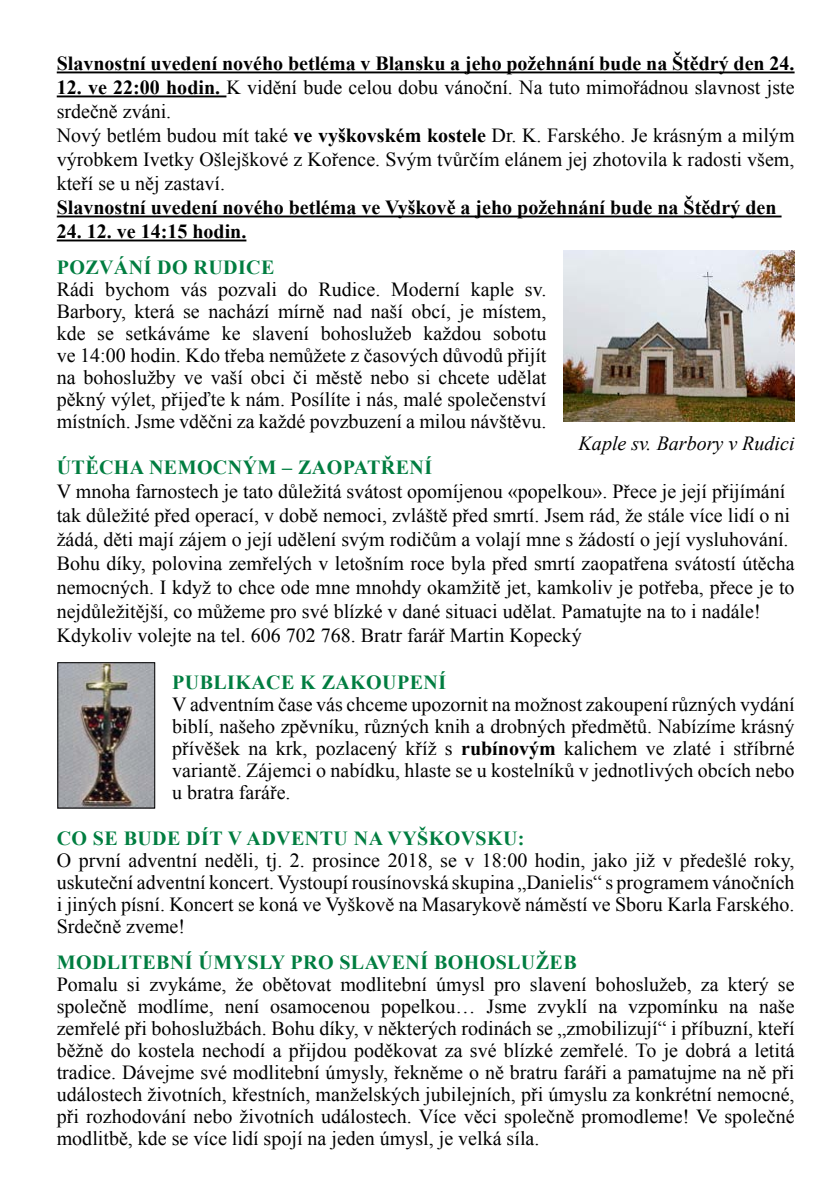
<style>
.page{position:relative;width:840px;height:1191px;background:#fff}
.page>*{position:absolute;margin:0;border:0;box-sizing:border-box;transform-origin:0 0}
.t1{font:20px/22px "Times New Roman";color:#000;text-align:justify}
.t2{font:700 20px "Times New Roman";color:#000}
.t3{font:700 20px "Times New Roman";letter-spacing:.02em;color:#007d40}
.t4{font:italic 20px "Times New Roman";color:#000}
.s1{font-weight:700}
</style>
<div class="page">
<hr style="left:57px;top:71px;width:737px;height:2px;background:#000">
<hr style="left:57px;top:95px;width:169px;height:2px;background:#000">
<hr style="left:57px;top:215px;width:724px;height:2px;background:#000">
<hr style="left:57px;top:239px;width:189px;height:2px;background:#000">
<img style="left:59px;top:664px;width:94px;height:142px">
<div style="left:57px;top:662px;width:98px;height:146px;border:1px solid #000"></div>
<img style="left:563px;top:251px;width:230px;height:170px">
<p class="t2" style="left:57px;top:50px;width:738px">Slavnostní uvedení nového betléma v Blansku a jeho požehnání bude na Štědrý den 24.</p>
<p class="t1" style="left:57px;top:75px;width:739px;line-height:24px;text-align:left"><span class="s1">12. ve 22:00 hodin.</span> K vidění bude celou dobu vánoční. Na tuto mimořádnou slavnost jste srdečně zváni.<br>Nový betlém budou mít také <span class="s1">ve vyškovském kostele</span> Dr. K. Farského. Je krásným a milým výrobkem Ivetky Ošlejškové z Kořence. Svým tvůrčím elánem jej zhotovila k radosti všem, kteří se u něj zastaví.</p>
<p class="t2" style="left:57px;top:194px;width:720px">Slavnostní uvedení nového betléma ve Vyškově a jeho požehnání bude na Štědrý den</p>
<p class="t2" style="left:57px;top:218px;width:191px">24. 12. ve 14:15 hodin.</p>
<p class="t3" style="left:57px;top:253px;width:219px">POZVÁNÍ DO RUDICE</p>
<p class="t1" style="left:57px;top:278px;width:491px">Rádi bychom vás pozvali do Rudice. Moderní kaple sv.<br>Barbory, která se nachází mírně nad naší obcí, je místem, kde se setkáváme ke slavení bohoslužeb každou sobotu ve 14:00 hodin. Kdo třeba nemůžete z časových důvodů přijít na bohoslužby ve vaší obci či městě nebo si chcete udělat pěkný výlet, přijeďte k nám. Posílíte i nás, malé společenství místních. Jsme vděčni za každé povzbuzení a milou návštěvu.</p>
<p class="t4" style="left:578px;top:429px;width:217px">Kaple sv. Barbory v Rudici</p>
<p class="t3" style="left:57px;top:453px;width:377px">ÚTĚCHA NEMOCNÝM – ZAOPATŘENÍ</p>
<p class="t1" style="left:57px;top:479px;width:739px;line-height:24px;text-align:left">V mnoha farnostech je tato důležitá svátost opomíjenou «popelkou». Přece je její přijímání tak důležité před operací, v době nemoci, zvláště před smrtí. Jsem rád, že stále více lidí o ni žádá, děti mají zájem o její udělení svým rodičům a volají mne s žádostí o její vysluhování.<br>Bohu díky, polovina zemřelých v letošním roce byla před smrtí zaopatřena svátostí útěcha nemocných. I když to chce ode mne mnohdy okamžitě jet, kamkoliv je potřeba, přece je to nejdůležitější, co můžeme pro své blízké v dané situaci udělat. Pamatujte na to i nadále!<br>Kdykoliv volejte na tel. 606 702 768. Bratr farář Martin Kopecký</p>
<p class="t3" style="left:172px;top:668px;width:275px">PUBLIKACE K ZAKOUPENÍ</p>
<p class="t1" style="left:172px;top:692px;width:623px">V adventním čase vás chceme upozornit na možnost zakoupení různých vydání biblí, našeho zpěvníku, různých knih a drobných předmětů. Nabízíme krásný přívěšek na krk, pozlacený kříž s <span class="s1">rubínovým</span> kalichem ve zlaté i stříbrné variantě. Zájemci o nabídku, hlaste se u kostelníků v jednotlivých obcích nebo u bratra faráře.</p>
<p class="t3" style="left:57px;top:824px;width:469px">CO SE BUDE DÍT V ADVENTU NA VYŠKOVSKU:</p>
<p class="t1" style="left:57px;top:849px;width:739px">O první adventní neděli, tj. 2. prosince 2018, se v 18:00 hodin, jako již v předešlé roky, uskuteční adventní koncert. Vystoupí rousínovská skupina „Danielis“ s programem vánočních i jiných písní. Koncert se koná ve Vyškově na Masarykově náměstí ve Sboru Karla Farského.<br>Srdečně zveme!</p>
<p class="t3" style="left:57px;top:948px;width:521px">MODLITEBNÍ ÚMYSLY PRO SLAVENÍ BOHOSLUŽEB</p>
<p class="t1" style="left:57px;top:972px;width:739px">Pomalu si zvykáme, že obětovat modlitební úmysl pro slavení bohoslužeb, za který se společně modlíme, není osamocenou popelkou… Jsme zvyklí na vzpomínku na naše zemřelé při bohoslužbách. Bohu díky, v některých rodinách se „zmobilizují“ i příbuzní, kteří běžně do kostela nechodí a přijdou poděkovat za své blízké zemřelé. To je dobrá a letitá tradice. Dávejme své modlitební úmysly, řekněme o ně bratru faráři a pamatujme na ně při událostech životních, křestních, manželských jubilejních, při úmyslu za konkrétní nemocné, při rozhodování nebo životních událostech. Více věci společně promodleme! Ve společné modlitbě, kde se více lidí spojí na jeden úmysl, je velká síla.</p>
</div>
